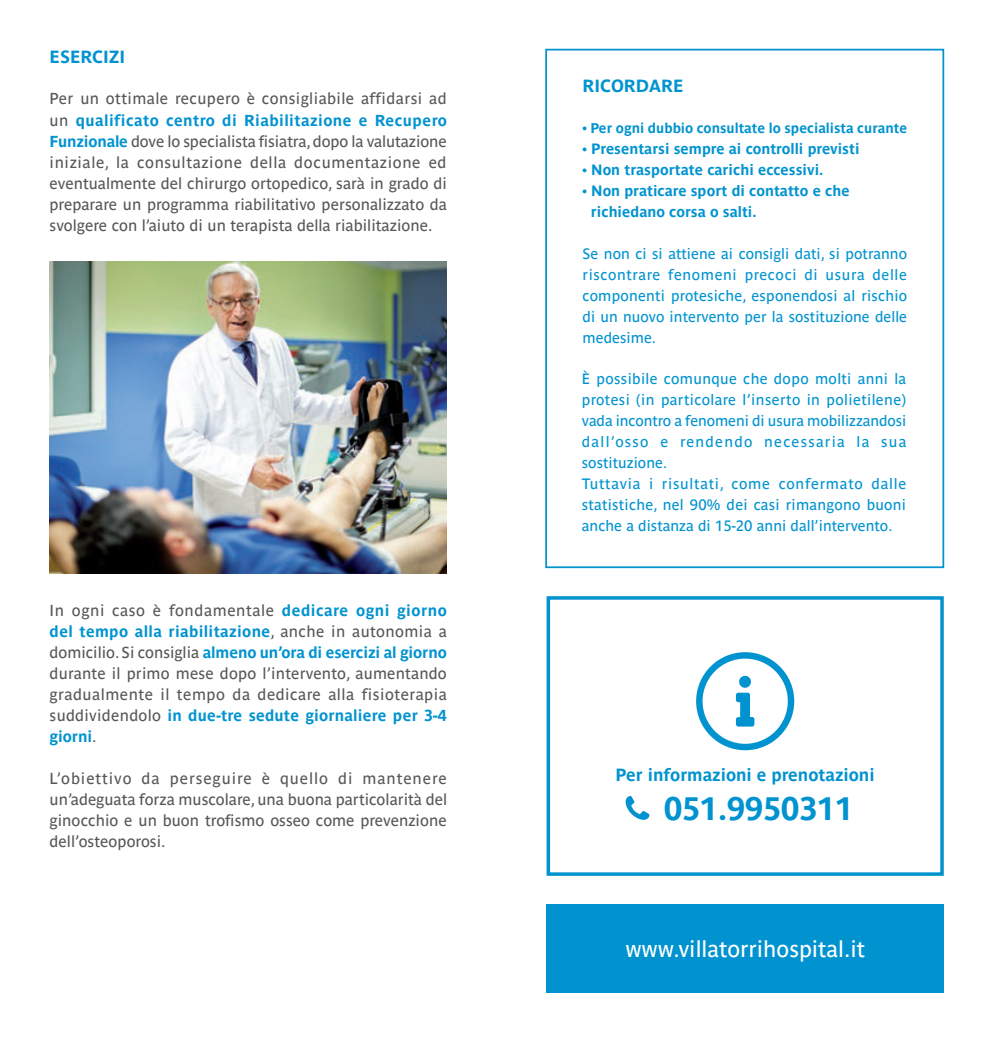
<style>
.page{position:relative;width:993px;height:1042px;background:#fff}
.page>*{position:absolute;margin:0;border:0;box-sizing:border-box;transform-origin:0 0}
.t1{font:700 32.2px "Parisine Ptf";color:#0093d0}
.t2{font:22.57px "Parisine Ptf";color:#fff}
.t3{font:700 17.5px "Parisine Ptf";color:#0093d0}
.t4{font:15.75px/21px "Parisine Ptf";color:#57585a;text-align:justify}
.t5{font:14.88px/21px "Parisine Ptf";color:#0093d0;text-align:justify}
.t6{font:700 14.88px "Parisine Ptf";color:#0093d0}
.t7{font:700 14px "Parisine Ptf";color:#0093d0}
.s1{font-weight:700;color:#0093d0}
.s2{font-weight:400;font-size:14.88px}
.s3{font-weight:400}
</style>
<div class="page">
<div style="left:546px;top:596px;width:397px;height:280px;border:4px solid #0093d0"></div>
<svg style="left:696px;top:652px;width:98px;height:98px"></svg>
<svg style="left:625px;top:796px;width:24px;height:24px"></svg>
<div style="left:546px;top:904px;width:397px;height:88px;background:#0093d0"></div>
<img style="left:50px;top:261px;width:396px;height:313px">
<div style="left:545px;top:49px;width:398px;height:519px;border:2px solid #fff"></div>
<p class="t3" style="left:50px;top:44px;width:77px">ESERCIZI</p>
<p class="t4" style="left:50px;top:87px;width:399px">Per un ottimale recupero è consigliabile affidarsi ad un <span class="s1">qualificato centro di Riabilitazione e Recupero Funzionale</span> dove lo specialista fisiatra, dopo la valutazione iniziale, la consultazione della documentazione ed eventualmente del chirurgo ortopedico, sarà in grado di preparare un programma riabilitativo personalizzato da svolgere con l’aiuto di un terapista della riabilitazione.</p>
<p class="t4" style="left:50px;top:598px;width:398px">In ogni caso è fondamentale <span class="s1">dedicare ogni giorno del tempo alla riabilitazione</span>, anche in autonomia a domicilio. Si consiglia <span class="s1">almeno un’ora di esercizi al giorno </span>durante il primo mese dopo l’intervento, aumentando gradualmente il tempo da dedicare alla fisioterapia suddividendolo <span class="s1">in due-tre sedute giornaliere per 3-4 giorni</span>.</p>
<p class="t4" style="left:50px;top:766px;width:399px">L’obiettivo da perseguire è quello di mantenere un’adeguata forza muscolare, una buona particolarità del ginocchio e un buon trofismo osseo come prevenzione dell’osteoporosi.</p>
<p class="t3" style="left:582px;top:73px;width:102px">RICORDARE</p>
<p class="t7" style="left:582px;top:118px;width:326px"><span class="s2">•</span> Per ogni dubbio consultate lo specialista curante</p>
<p class="t6" style="left:582px;top:138px;width:278px"><span class="s3">•</span> Presentarsi sempre ai controlli previsti</p>
<p class="t6" style="left:582px;top:159px;width:242px"><span class="s3">•</span> Non trasportate carichi eccessivi.</p>
<p class="t6" style="left:582px;top:180px;width:268px"><span class="s3">•</span> Non praticare sport di contatto e che</p>
<p class="t6" style="left:590px;top:201px;width:167px">richiedano corsa o salti.</p>
<p class="t5" style="left:582px;top:241px;width:326px">Se non ci si attiene ai consigli dati, si potranno riscontrare fenomeni precoci di usura delle componenti protesiche, esponendosi al rischio di un nuovo intervento per la sostituzione delle medesime.</p>
<p class="t5" style="left:581px;top:366px;width:326px">È possibile comunque che dopo molti anni la protesi (in particolare l’inserto in polietilene) vada incontro a fenomeni di usura mobilizzandosi dall’osso e rendendo necessaria la sua sostituzione.</p>
<p class="t5" style="left:581px;top:471px;width:326px">Tuttavia i risultati, come confermato dalle statistiche, nel 90% dei casi rimangono buoni anche a distanza di 15-20 anni dall’intervento.</p>
<p class="t3" style="left:615px;top:762px;width:260px">Per informazioni e prenotazioni</p>
<p class="t1" style="left:663px;top:784px;width:191px">051.9950311</p>
<p class="t2" style="left:625px;top:931px;width:241px">www.villatorrihospital.it</p>
</div>
